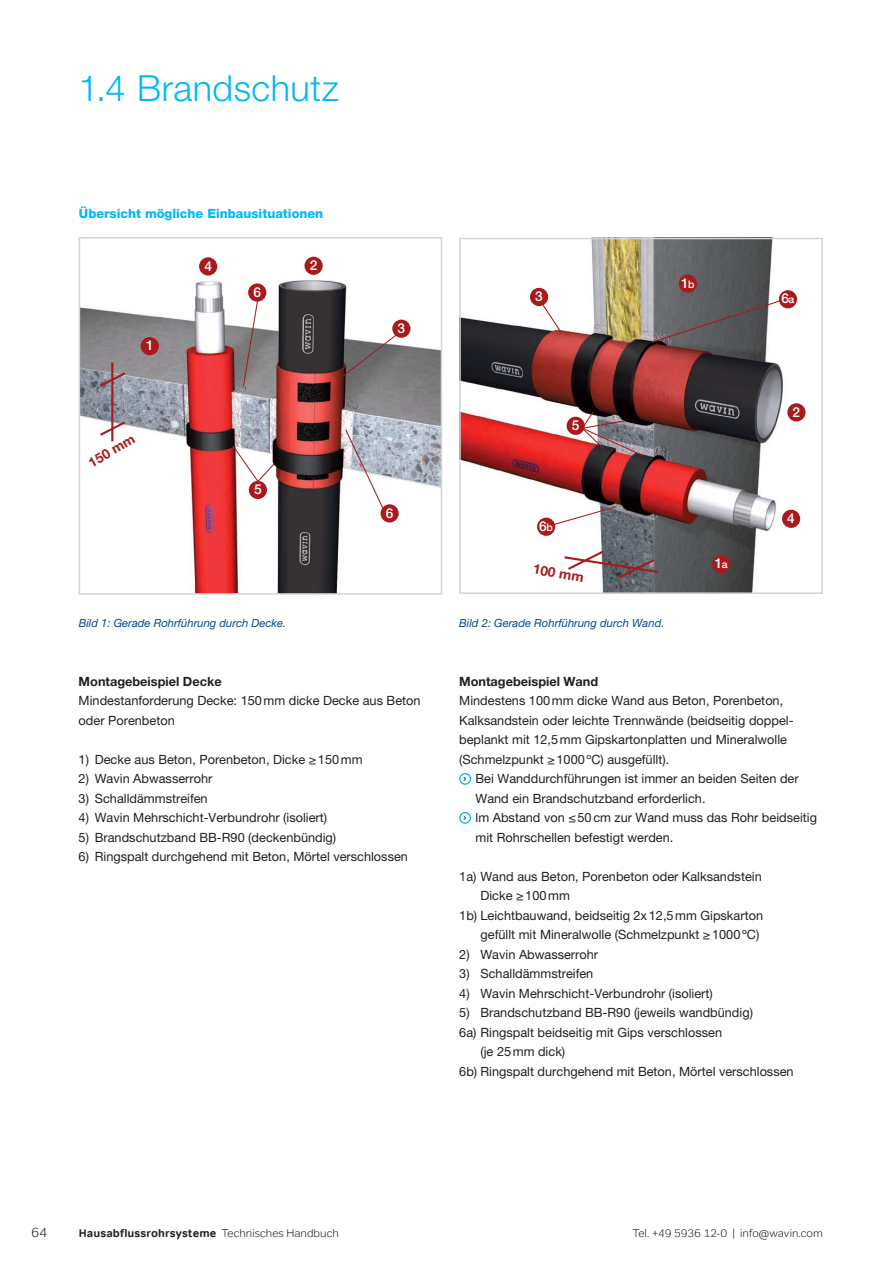
<style>
.page{position:relative;width:893px;height:1263px;background:#fff}
.page>*{position:absolute;margin:0;border:0;box-sizing:border-box;transform-origin:0 0}
.t1{font:300 36px "Helvetica Neue LT Pro";letter-spacing:.015em;color:#00b9f2}
.t2{font:500 13.65px "Helvetica Neue LT Pro";color:#fff}
.t3{font:700 13.65px "Helvetica Neue LT Pro";color:#a91a1d}
.t4{font:300 13.5px "Tondo";color:#241f1f}
.t5{font:12.75px/19.5px "Helvetica Neue LT Pro";color:#241f1f}
.t6{font:700 12.75px "Helvetica Neue LT Pro";color:#241f1f}
.t7{font:800 12.75px "Helvetica Neue LT Pro";color:#00b9f2}
.t8{font:italic 11.25px "Helvetica Neue LT Pro";color:#004894}
.t9{font:700 11.25px "Tondo";letter-spacing:.01em;color:#241f1f}
.t10{font:300 11.25px "Tondo";color:#241f1f}
.s1{font-size:10.5px}
.s2{font-weight:300}
</style>
<div class="page">
<img style="left:82px;top:256px;width:357px;height:336px">
<div style="left:79px;top:237px;width:363px;height:358px;border:2px solid #d5d4d5"></div>
<svg style="left:98px;top:420px;width:30px;height:18px"></svg>
<svg style="left:98px;top:370px;width:30px;height:19px"></svg>
<hr style="left:111px;top:362px;width:2px;height:79px;background:#a91a1d">
<div style="left:199px;top:257px;width:18px;height:18px;background:#a91a1d;border-radius:50%"></div>
<div style="left:304px;top:257px;width:19px;height:18px;background:#a91a1d;border-radius:50%"></div>
<div style="left:392px;top:320px;width:18px;height:18px;background:#a91a1d;border-radius:50%"></div>
<div style="left:381px;top:504px;width:18px;height:18px;background:#a91a1d;border-radius:50%"></div>
<div style="left:248px;top:283px;width:18px;height:19px;background:#a91a1d;border-radius:50%"></div>
<div style="left:141px;top:337px;width:18px;height:18px;background:#a91a1d;border-radius:50%"></div>
<svg style="left:242px;top:300px;width:17px;height:87px"></svg>
<svg style="left:341px;top:333px;width:57px;height:45px"></svg>
<svg style="left:345px;top:429px;width:40px;height:82px"></svg>
<svg style="left:232px;top:445px;width:43px;height:38px"></svg>
<div style="left:249px;top:481px;width:18px;height:18px;background:#a91a1d;border-radius:50%"></div>
<img style="left:462px;top:241px;width:344px;height:350px">
<div style="left:459px;top:238px;width:364px;height:356px;border:2px solid #d5d4d5"></div>
<svg style="left:562px;top:549px;width:98px;height:31px"></svg>
<div style="left:530px;top:288px;width:18px;height:18px;background:#a91a1d;border-radius:50%"></div>
<div style="left:679px;top:274px;width:18px;height:19px;background:#a91a1d;border-radius:50%"></div>
<div style="left:779px;top:290px;width:18px;height:18px;background:#a91a1d;border-radius:50%"></div>
<div style="left:787px;top:403px;width:18px;height:18px;background:#a91a1d;border-radius:50%"></div>
<div style="left:782px;top:510px;width:18px;height:18px;background:#a91a1d;border-radius:50%"></div>
<div style="left:712px;top:555px;width:18px;height:18px;background:#a91a1d;border-radius:50%"></div>
<div style="left:537px;top:518px;width:18px;height:18px;background:#a91a1d;border-radius:50%"></div>
<div style="left:567px;top:417px;width:18px;height:18px;background:#a91a1d;border-radius:50%"></div>
<svg style="left:541px;top:302px;width:22px;height:32px"></svg>
<svg style="left:651px;top:300px;width:130px;height:43px;background:#6f6d70"></svg>
<img style="left:581px;top:411px;width:63px;height:46px">
<svg style="left:552px;top:506px;width:65px;height:20px"></svg>
<div style="left:459px;top:773px;width:12px;height:12px;border:1px solid #00b9f2;border-radius:50%"></div>
<svg style="left:462px;top:775px;width:5px;height:6px"></svg>
<div style="left:459px;top:812px;width:12px;height:12px;border:1px solid #00b9f2;border-radius:50%"></div>
<svg style="left:462px;top:814px;width:5px;height:6px"></svg>
<h1 class="t1" style="left:79px;top:66px;width:262px">1.4 Brandschutz</h1>
<p class="t7" style="left:79px;top:205px;width:246px">Übersicht mögliche Einbausituationen</p>
<p class="t2" style="left:146px;top:337px;width:9px">1</p>
<p class="t2" style="left:204px;top:258px;width:9px">4</p>
<p class="t2" style="left:310px;top:257px;width:9px">2</p>
<p class="t2" style="left:253px;top:284px;width:9px">6</p>
<p class="t2" style="left:398px;top:320px;width:9px">3</p>
<p class="t2" style="left:535px;top:288px;width:9px">3</p>
<p class="t2" style="left:681px;top:275px;width:15px">1<span class="s1">b</span></p>
<p class="t3" style="left:85px;top:456px;width:53px;rotate:-30deg">150 mm</p>
<p class="t2" style="left:254px;top:481px;width:9px">5</p>
<p class="t2" style="left:386px;top:504px;width:9px">6</p>
<p class="t2" style="left:572px;top:417px;width:9px">5</p>
<p class="t2" style="left:539px;top:518px;width:15px">6<span class="s1">b</span></p>
<p class="t3" style="left:535px;top:560px;width:53px;rotate:10deg">100 mm</p>
<p class="t8" style="left:79px;top:616px;width:209px">Bild 1: Gerade Rohrführung durch Decke.</p>
<p class="t8" style="left:459px;top:616px;width:207px">Bild 2: Gerade Rohrführung durch Wand.</p>
<p class="t2" style="left:715px;top:555px;width:14px">1<span class="s1">a</span></p>
<p class="t2" style="left:781px;top:290px;width:15px">6<span class="s1">a</span></p>
<p class="t2" style="left:793px;top:403px;width:9px">2</p>
<p class="t2" style="left:787px;top:510px;width:9px">4</p>
<p class="t6" style="left:79px;top:673px;width:145px">Montagebeispiel Decke</p>
<p class="t5" style="left:79px;top:691px;width:343px">Mindestanforderung Decke: 150mm dicke Decke aus Beton oder Porenbeton</p>
<p class="t5" style="left:79px;top:749px;width:285px">1) Decke aus Beton, Porenbeton, Dicke ≥150mm</p>
<p class="t5" style="left:79px;top:769px;width:135px">2) Wavin Abwasserrohr</p>
<p class="t5" style="left:79px;top:788px;width:131px">3) Schalldämmstreifen</p>
<p class="t5" style="left:79px;top:808px;width:250px">4) Wavin Mehrschicht-Verbundrohr (isoliert)</p>
<p class="t5" style="left:79px;top:827px;width:259px">5) Brandschutzband BB-R90 (deckenbündig)</p>
<p class="t5" style="left:79px;top:847px;width:331px">6) Ringspalt durchgehend mit Beton, Mörtel verschlossen</p>
<p class="t6" style="left:459px;top:673px;width:141px">Montagebeispiel Wand</p>
<p class="t5" style="left:459px;top:691px;width:336px">Mindestens 100mm dicke Wand aus Beton, Porenbeton, Kalksandstein oder leichte Trennwände (beidseitig doppel&shy;beplankt mit 12,5mm Gipskartonplatten und Mineralwolle (Schmelzpunkt ≥1000ºC) ausgefüllt).</p>
<p class="t5" style="left:476px;top:769px;width:343px">Bei Wanddurchführungen ist immer an beiden Seiten der Wand ein Brandschutzband erforderlich.<br>lm Abstand von ≤50cm zur Wand muss das Rohr beidseitig mit Rohrschellen befestigt werden.</p>
<p class="t5" style="left:459px;top:866px;width:304px">1a) Wand aus Beton, Porenbeton oder Kalksandstein</p>
<p class="t5" style="left:480px;top:886px;width:91px">Dicke ≥100mm</p>
<p class="t5" style="left:459px;top:905px;width:305px">1b) Leichtbauwand, beidseitig 2x12,5mm Gipskarton</p>
<p class="t5" style="left:480px;top:925px;width:280px">gefüllt mit Mineralwolle (Schmelzpunkt ≥1000ºC)</p>
<p class="t5" style="left:459px;top:944px;width:140px">2) Wavin Abwasserrohr</p>
<p class="t5" style="left:459px;top:964px;width:136px">3) Schalldämmstreifen</p>
<p class="t5" style="left:459px;top:983px;width:255px">4) Wavin Mehrschicht-Verbundrohr (isoliert)</p>
<p class="t5" style="left:459px;top:1003px;width:295px">5) Brandschutzband BB-R90 (jeweils wandbündig)</p>
<p class="t5" style="left:459px;top:1022px;width:264px">6a) Ringspalt beidseitig mit Gips verschlossen</p>
<p class="t5" style="left:480px;top:1041px;width:86px">(je 25mm dick)</p>
<p class="t5" style="left:459px;top:1061px;width:336px">6b) Ringspalt durchgehend mit Beton, Mörtel verschlossen</p>
<p class="t4" style="left:31px;top:1224px;width:18px">64</p>
<p class="t9" style="left:79px;top:1226px;width:262px">Hausabflussrohrsysteme <span class="s2">Technisches Handbuch</span></p>
<p class="t10" style="left:633px;top:1227px;width:192px">Tel. +49 5936 12-0 | info@wavin.com</p>
</div>
